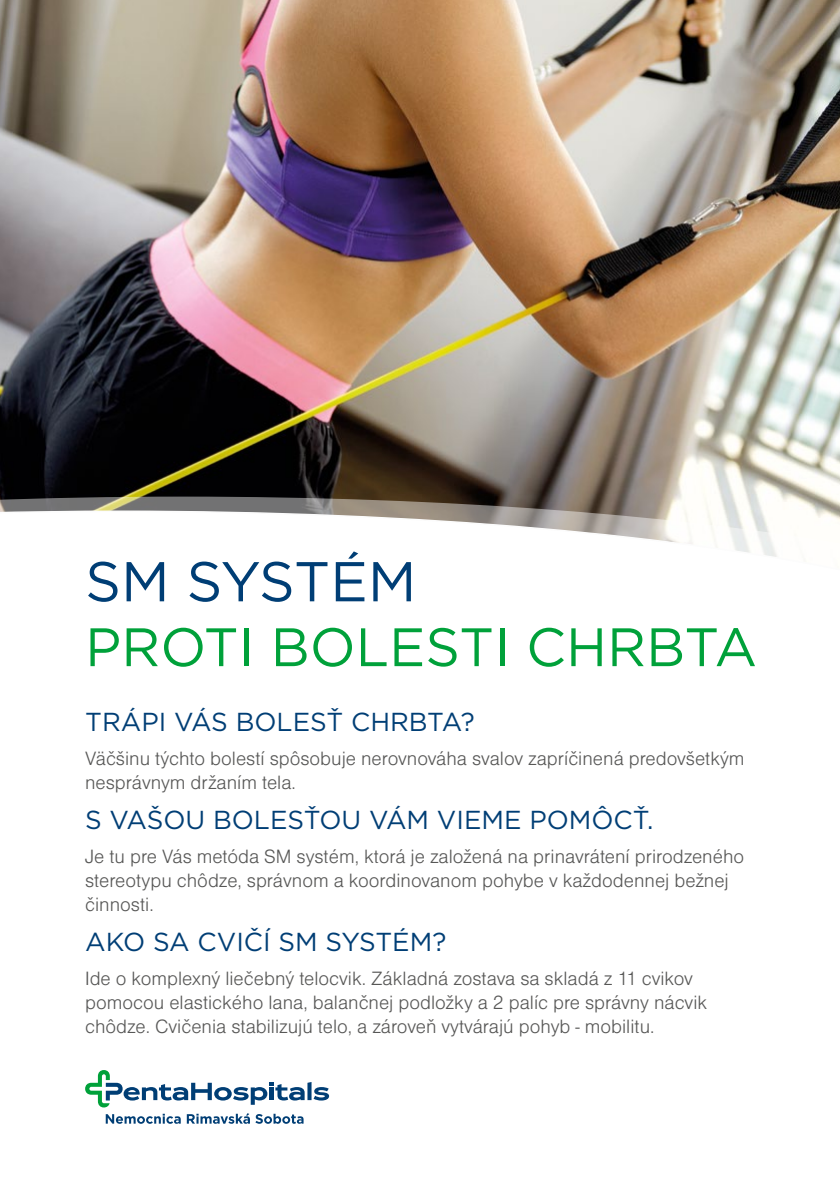
<style>
.page{position:relative;width:840px;height:1191px;background:#fff}
.page>*{position:absolute;margin:0;border:0;box-sizing:border-box;transform-origin:0 0}
.t1{font:56px "Gotham";letter-spacing:-.005em;color:#003e75}
.t2{font:54px "Gotham";color:#00a13a}
.t3{font:26px "Gotham";color:#003e75}
.t4{font:20px/24px "Nimbus Sans DOT Ligh";color:#575756}
</style>
<div class="page">
<img style="left:0;top:0;width:839px;height:496px">
<svg style="left:0;top:496px;width:839px;height:61px"></svg>
<svg style="left:106px;top:1113px;width:75px;height:10px"></svg>
<svg style="left:187px;top:1113px;width:116px;height:10px"></svg>
<svg style="left:85px;top:1070px;width:244px;height:37px"></svg>
<h1 class="t1" style="left:85px;top:551px;width:332px">SM SYSTÉM</h1>
<h2 class="t2" style="left:85px;top:617px;width:673px">PROTI BOLESTI CHRBTA</h2>
<h3 class="t3" style="left:85px;top:708px;width:391px">TRÁPI VÁS BOLESŤ CHRBTA?</h3>
<p class="t4" style="left:85px;top:746px;width:660px">Väčšinu týchto bolestí spôsobuje nerovnováha svalov zapríčinená predovšetkým nesprávnym držaním tela.</p>
<h3 class="t3" style="left:85px;top:806px;width:569px">S VAŠOU BOLESŤOU VÁM VIEME POMÔCŤ.</h3>
<p class="t4" style="left:85px;top:844px;width:660px">Je tu pre Vás metóda SM systém, ktorá je založená na prinavrátení prirodzeného stereotypu chôdze, správnom a koordinovanom pohybe v každodennej bežnej činnosti.</p>
<h3 class="t3" style="left:85px;top:928px;width:362px">AKO SA CVIČÍ SM SYSTÉM?</h3>
<p class="t4" style="left:85px;top:966px;width:623px">Ide o komplexný liečebný telocvik. Základná zostava sa skladá z 11 cvikov pomocou elastického lana, balančnej podložky a 2 palíc pre správny nácvik chôdze. Cvičenia stabilizujú telo, a zároveň vytvárajú pohyb - mobilitu.</p>
</div>
